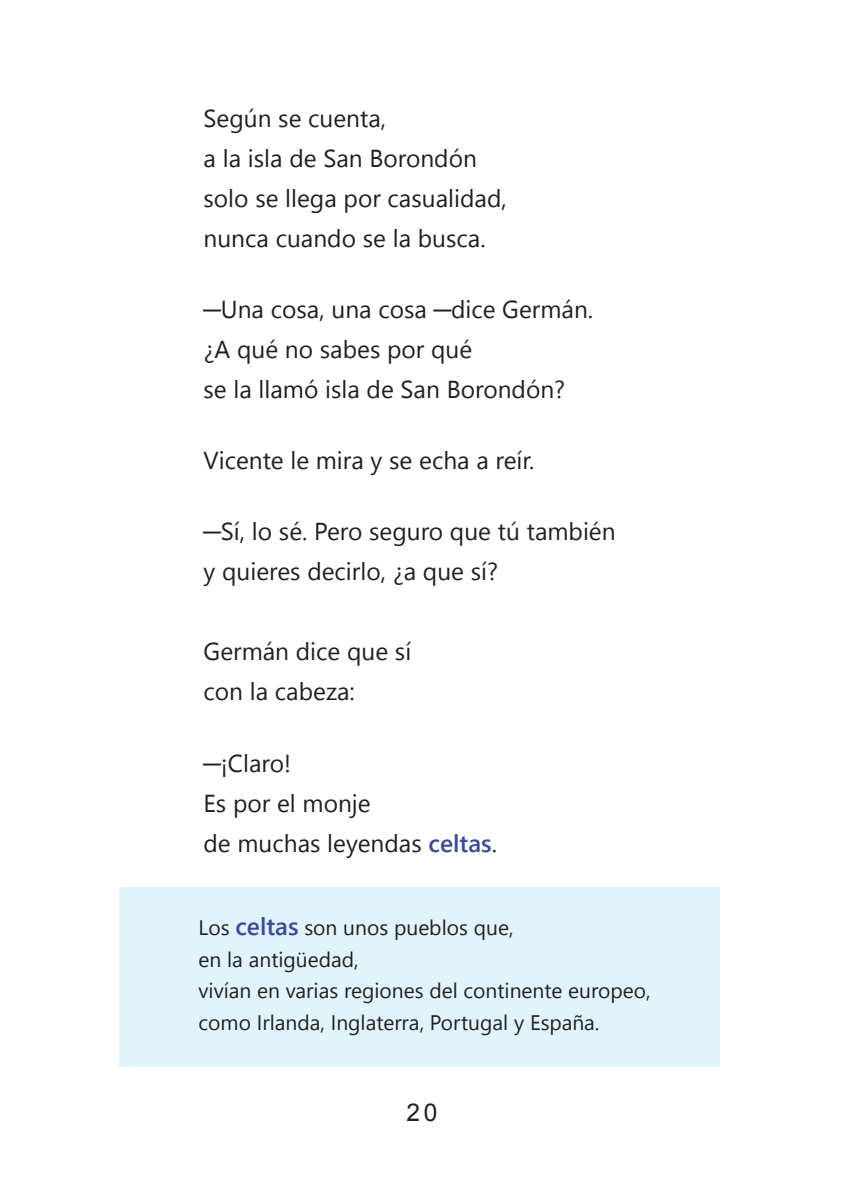
<style>
.page{position:relative;width:844px;height:1191px;background:#fff}
.page>*{position:absolute;margin:0;border:0;box-sizing:border-box;transform-origin:0 0}
.t1{font:24.5px "Segoe UI";color:#231f20}
.t2{font:24.5px "Arial";color:#231f20}
.t3{font:21px/31.5px "Segoe UI";color:#231f20}
.s1{font-family:"Verdana"}
.s2{font-weight:600;color:#364a9f}
.s3{font-weight:600;font-size:24.5px;color:#364a9f}
</style>
<div class="page">
<div style="left:119px;top:887px;width:600px;height:180px;background:#e1f4fc"></div>
<p class="t1" style="left:203px;top:99px;width:184px">Según se cuenta,</p>
<p class="t1" style="left:203px;top:139px;width:275px">a la isla de San Borondón</p>
<p class="t1" style="left:203px;top:178px;width:304px">solo se llega por casualidad,</p>
<p class="t1" style="left:203px;top:218px;width:283px">nunca cuando se la busca.</p>
<p class="t1" style="left:203px;top:290px;width:391px"><span class="s1">─</span>Una cosa, una cosa <span class="s1">─</span>dice Germán.</p>
<p class="t1" style="left:203px;top:330px;width:270px">¿A qué no sabes por qué</p>
<p class="t1" style="left:203px;top:370px;width:363px">se la llamó isla de San Borondón?</p>
<p class="t1" style="left:203px;top:441px;width:332px">Vicente le mira y se echa a reír.</p>
<p class="t1" style="left:203px;top:512px;width:413px"><span class="s1">─</span>Sí, lo sé. Pero seguro que tú también</p>
<p class="t1" style="left:203px;top:552px;width:296px">y quieres decirlo, ¿a que sí?</p>
<p class="t1" style="left:203px;top:632px;width:209px">Germán dice que sí</p>
<p class="t1" style="left:203px;top:672px;width:153px">con la cabeza:</p>
<p class="t1" style="left:203px;top:743px;width:89px"><span class="s1">─</span>¡Claro!</p>
<p class="t1" style="left:203px;top:783px;width:169px">Es por el monje</p>
<p class="t1" style="left:203px;top:823px;width:295px">de muchas leyendas <span class="s2">celtas</span>.</p>
<p class="t3" style="left:198px;top:911px;width:316px">Los <span class="s3">celtas</span> son unos pueblos que,</p>
<p class="t3" style="left:198px;top:943px;width:162px">en la antigüedad,</p>
<p class="t3" style="left:198px;top:974px;width:453px">vivían en varias regiones del continente europeo, como Irlanda, Inglaterra, Portugal y España.</p>
<p class="t2" style="left:406px;top:1095px;width:32px">20</p>
</div>
